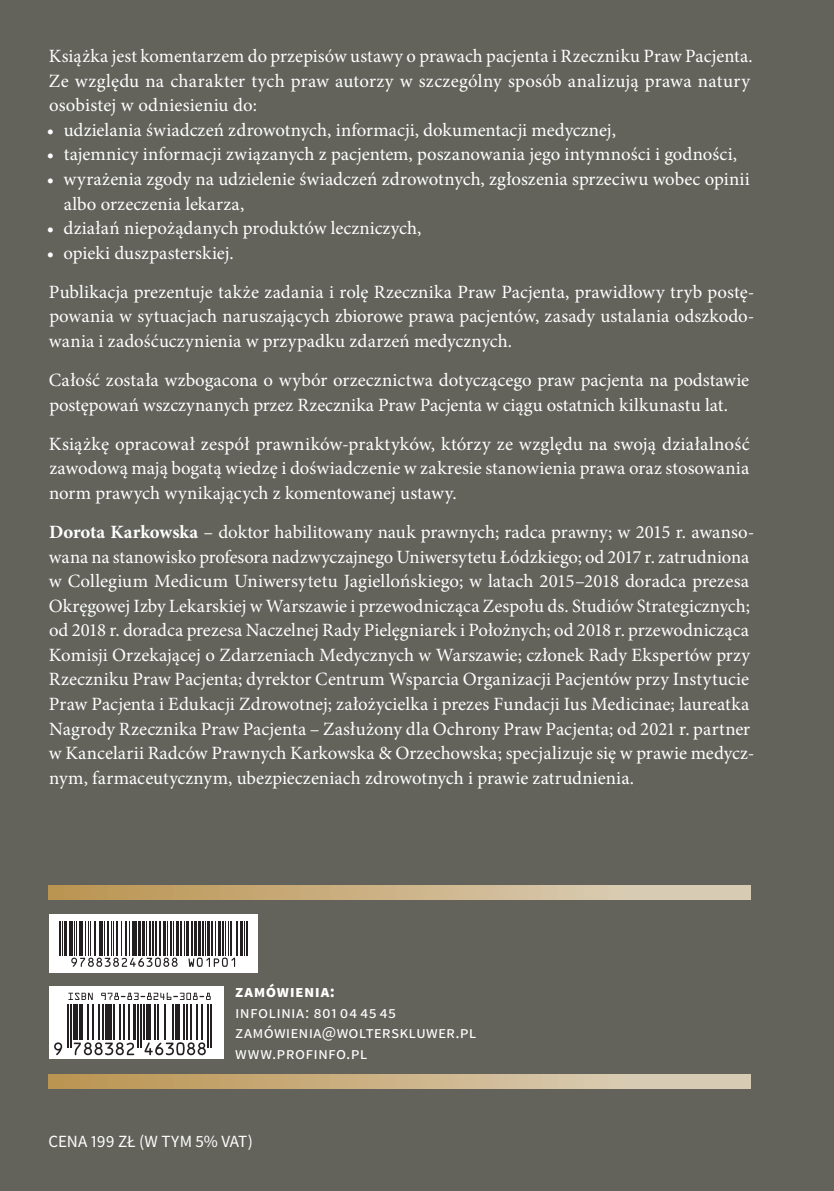
<style>
.page{position:relative;width:834px;height:1191px;background:#fff}
.page>*{position:absolute;margin:0;border:0;box-sizing:border-box;transform-origin:0 0}
.t1{font:18.72px/24.5px "Minion Pro";color:#fff}
.t2{font:17.15px/20.5px "Source Sans Pro";letter-spacing:.015em;color:#fff}
.t3{font:17.15px "Source Sans Pro";letter-spacing:-.005em;color:#fff}
.t4{font:700 17.15px "Source Sans Pro";letter-spacing:.03em;color:#fff}
.s1{font-weight:700}
</style>
<div class="page">
<div style="left:0;top:0;width:833px;height:1191px;background:#63635c"></div>
<div style="left:49px;top:915px;width:208px;height:58px;background:#fff"></div>
<hr style="left:59px;top:920px;width:2px;height:35px;background:#231f20">
<hr style="left:62px;top:920px;width:1px;height:35px;background:#231f20">
<hr style="left:64px;top:920px;width:3px;height:35px;background:#231f20">
<hr style="left:69px;top:920px;width:4px;height:35px;background:#231f20">
<hr style="left:74px;top:920px;width:1px;height:35px;background:#231f20">
<hr style="left:76px;top:920px;width:1px;height:35px;background:#231f20">
<hr style="left:80px;top:920px;width:3px;height:35px;background:#231f20">
<hr style="left:85px;top:920px;width:1px;height:35px;background:#231f20">
<hr style="left:88px;top:920px;width:1px;height:35px;background:#231f20">
<hr style="left:90px;top:920px;width:1px;height:35px;background:#231f20">
<hr style="left:94px;top:920px;width:2px;height:35px;background:#231f20">
<hr style="left:98px;top:920px;width:1px;height:35px;background:#231f20">
<hr style="left:100px;top:920px;width:3px;height:35px;background:#231f20">
<hr style="left:104px;top:920px;width:1px;height:35px;background:#231f20">
<hr style="left:107px;top:920px;width:2px;height:35px;background:#231f20">
<hr style="left:111px;top:920px;width:1px;height:35px;background:#231f20">
<hr style="left:113px;top:920px;width:1px;height:35px;background:#231f20">
<hr style="left:115px;top:920px;width:2px;height:35px;background:#231f20">
<hr style="left:121px;top:920px;width:1px;height:35px;background:#231f20">
<hr style="left:125px;top:920px;width:2px;height:35px;background:#231f20">
<hr style="left:129px;top:920px;width:1px;height:35px;background:#231f20">
<hr style="left:132px;top:920px;width:1px;height:35px;background:#231f20">
<hr style="left:133px;top:920px;width:4px;height:35px;background:#231f20">
<hr style="left:138px;top:920px;width:3px;height:35px;background:#231f20">
<hr style="left:142px;top:920px;width:3px;height:35px;background:#231f20">
<hr style="left:146px;top:920px;width:1px;height:35px;background:#231f20">
<hr style="left:149px;top:920px;width:1px;height:35px;background:#231f20">
<hr style="left:152px;top:920px;width:2px;height:35px;background:#231f20">
<hr style="left:155px;top:920px;width:2px;height:35px;background:#231f20">
<hr style="left:159px;top:920px;width:2px;height:35px;background:#231f20">
<hr style="left:163px;top:920px;width:3px;height:35px;background:#231f20">
<hr style="left:167px;top:920px;width:1px;height:35px;background:#231f20">
<hr style="left:170px;top:920px;width:2px;height:35px;background:#231f20">
<hr style="left:173px;top:920px;width:1px;height:35px;background:#231f20">
<hr style="left:176px;top:920px;width:3px;height:35px;background:#231f20">
<hr style="left:180px;top:920px;width:2px;height:35px;background:#231f20">
<hr style="left:184px;top:920px;width:1px;height:35px;background:#231f20">
<hr style="left:186px;top:920px;width:3px;height:35px;background:#231f20">
<hr style="left:191px;top:920px;width:2px;height:35px;background:#231f20">
<hr style="left:194px;top:920px;width:3px;height:35px;background:#231f20">
<hr style="left:198px;top:920px;width:3px;height:35px;background:#231f20">
<hr style="left:202px;top:920px;width:1px;height:35px;background:#231f20">
<hr style="left:204px;top:920px;width:1px;height:35px;background:#231f20">
<hr style="left:207px;top:920px;width:3px;height:35px;background:#231f20">
<hr style="left:211px;top:920px;width:2px;height:35px;background:#231f20">
<hr style="left:215px;top:920px;width:1px;height:35px;background:#231f20">
<hr style="left:218px;top:920px;width:2px;height:35px;background:#231f20">
<hr style="left:222px;top:920px;width:2px;height:35px;background:#231f20">
<hr style="left:225px;top:920px;width:1px;height:35px;background:#231f20">
<hr style="left:228px;top:920px;width:1px;height:35px;background:#231f20">
<hr style="left:230px;top:920px;width:2px;height:35px;background:#231f20">
<hr style="left:236px;top:920px;width:2px;height:35px;background:#231f20">
<hr style="left:240px;top:920px;width:3px;height:35px;background:#231f20">
<hr style="left:244px;top:920px;width:1px;height:35px;background:#231f20">
<hr style="left:246px;top:920px;width:2px;height:35px;background:#231f20">
<svg style="left:71px;top:957px;width:106px;height:10px"></svg>
<svg style="left:188px;top:957px;width:47px;height:10px"></svg>
<div style="left:49px;top:986px;width:174px;height:73px;background:#fff"></div>
<svg style="left:68px;top:992px;width:25px;height:8px"></svg>
<svg style="left:101px;top:992px;width:110px;height:8px"></svg>
<svg style="left:54px;top:1042px;width:8px;height:13px"></svg>
<hr style="left:67px;top:1004px;width:2px;height:44px;background:#231f20">
<hr style="left:70px;top:1004px;width:2px;height:44px;background:#231f20">
<div style="left:73px;top:1004px;width:5px;height:36px;background:#231f20"></div>
<hr style="left:79px;top:1004px;width:4px;height:36px;background:#231f20">
<hr style="left:87px;top:1004px;width:2px;height:36px;background:#231f20">
<hr style="left:92px;top:1004px;width:1px;height:36px;background:#231f20">
<hr style="left:98px;top:1004px;width:1px;height:36px;background:#231f20">
<hr style="left:102px;top:1004px;width:2px;height:36px;background:#231f20">
<div style="left:105px;top:1004px;width:6px;height:36px;background:#231f20"></div>
<hr style="left:113px;top:1004px;width:1px;height:36px;background:#231f20">
<hr style="left:119px;top:1004px;width:1px;height:36px;background:#231f20">
<hr style="left:124px;top:1004px;width:1px;height:36px;background:#231f20">
<svg style="left:74px;top:1042px;width:60px;height:13px"></svg>
<hr style="left:128px;top:1004px;width:2px;height:36px;background:#231f20">
<hr style="left:133px;top:1004px;width:3px;height:36px;background:#231f20">
<hr style="left:137px;top:1004px;width:2px;height:44px;background:#231f20">
<hr style="left:140px;top:1004px;width:2px;height:44px;background:#231f20">
<hr style="left:143px;top:1004px;width:2px;height:36px;background:#231f20">
<div style="left:146px;top:1004px;width:5px;height:36px;background:#231f20"></div>
<hr style="left:154px;top:1004px;width:1px;height:36px;background:#231f20">
<hr style="left:157px;top:1004px;width:1px;height:36px;background:#231f20">
<hr style="left:164px;top:1004px;width:2px;height:36px;background:#231f20">
<hr style="left:172px;top:1004px;width:2px;height:36px;background:#231f20">
<div style="left:175px;top:1004px;width:5px;height:36px;background:#231f20"></div>
<hr style="left:183px;top:1004px;width:1px;height:36px;background:#231f20">
<hr style="left:186px;top:1004px;width:1px;height:36px;background:#231f20">
<hr style="left:190px;top:1004px;width:2px;height:36px;background:#231f20">
<svg style="left:144px;top:1042px;width:62px;height:13px"></svg>
<hr style="left:196px;top:1004px;width:2px;height:36px;background:#231f20">
<hr style="left:201px;top:1004px;width:1px;height:36px;background:#231f20">
<hr style="left:207px;top:1004px;width:1px;height:44px;background:#231f20">
<hr style="left:210px;top:1004px;width:1px;height:44px;background:#231f20">
<svg style="left:48px;top:1074px;width:702px;height:14px;background:#ccb388"></svg>
<svg style="left:48px;top:885px;width:702px;height:15px;background:#ccb388"></svg>
<p class="t1" style="left:49px;top:44px;width:705px">Książka jest komentarzem do przepisów ustawy o prawach pacjenta i Rzeczniku Praw Pacjenta.<br>Ze względu na charakter tych praw autorzy w szczególny sposób analizują prawa natury osobistej w odniesieniu do:</p>
<p class="t1" style="left:47px;top:118px;width:570px">• udzielania świadczeń zdrowotnych, informacji, dokumentacji medycznej,</p>
<p class="t1" style="left:47px;top:142px;width:691px">• tajemnicy informacji związanych z pacjentem, poszanowania jego intymności i godności,</p>
<p class="t1" style="left:64px;top:167px;width:687px;text-indent:-17px">• wyrażenia zgody na udzielenie świadczeń zdrowotnych, zgłoszenia sprzeciwu wobec opinii albo orzeczenia lekarza,</p>
<p class="t1" style="left:47px;top:216px;width:376px">• działań niepożądanych produktów leczniczych,</p>
<p class="t1" style="left:47px;top:233px;width:709px;line-height:39px">• opieki duszpasterskiej.<br>Publikacja prezentuje także zadania i rolę Rzecznika Praw Pacjenta, prawidłowy tryb postę-</p>
<p class="t1" style="left:49px;top:304px;width:707px">powania w sytuacjach naruszających zbiorowe prawa pacjentów, zasady ustalania odszkodo&shy;wania i zadośćuczynienia w przypadku zdarzeń medycznych.</p>
<p class="t1" style="left:49px;top:368px;width:701px">Całość została wzbogacona o wybór orzecznictwa dotyczącego praw pacjenta na podstawie postępowań wszczynanych przez Rzecznika Praw Pacjenta w ciągu ostatnich kilkunastu lat.</p>
<p class="t1" style="left:49px;top:431px;width:702px;text-align:justify">Książkę opracował zespół prawników-praktyków, którzy ze względu na swoją działalność zawodową mają bogatą wiedzę i doświadczenie w zakresie stanowienia prawa oraz stosowania norm prawych wynikających z komentowanej ustawy.</p>
<p class="t1" style="left:49px;top:520px;width:707px"><span class="s1">Dorota Karkowska</span> – doktor habilitowany nauk prawnych; radca prawny; w 2015 r. awanso&shy;wana na stanowisko profesora nadzwyczajnego Uniwersytetu Łódzkiego; od 2017 r. zatrudniona w Collegium Medicum Uniwersytetu Jagiellońskiego; w latach 2015–2018 doradca prezesa Okręgowej Izby Lekarskiej w Warszawie i przewodnicząca Zespołu ds. Studiów Strategicznych; od 2018 r. doradca prezesa Naczelnej Rady Pielęgniarek i Położnych; od 2018 r. przewodnicząca Komisji Orzekającej o Zdarzeniach Medycznych w Warszawie; członek Rady Ekspertów przy Rzeczniku Praw Pacjenta; dyrektor Centrum Wsparcia Organizacji Pacjentów przy Instytucie Praw Pacjenta i Edukacji Zdrowotnej; założycielka i prezes Fundacji Ius Medicinae; laureatka Nagrody Rzecznika Praw Pacjenta – Zasłużony dla Ochrony Praw Pacjenta; od 2021 r. partner w Kancelarii Radców Prawnych Karkowska &amp; Orzechowska; specjalizuje się w prawie medycz&shy;nym, farmaceutycznym, ubezpieczeniach zdrowotnych i prawie zatrudnienia.</p>
<p class="t4" style="left:235px;top:980px;width:101px">zamówienia:</p>
<p class="t2" style="left:235px;top:1002px;width:242px">infolinia: 801 04 45 45 zamówienia@wolterskluwer.pl www.profinfo.pl</p>
<p class="t3" style="left:48px;top:1130px;width:206px">CENA 199 ZŁ (W TYM 5% VAT)</p>
</div>
